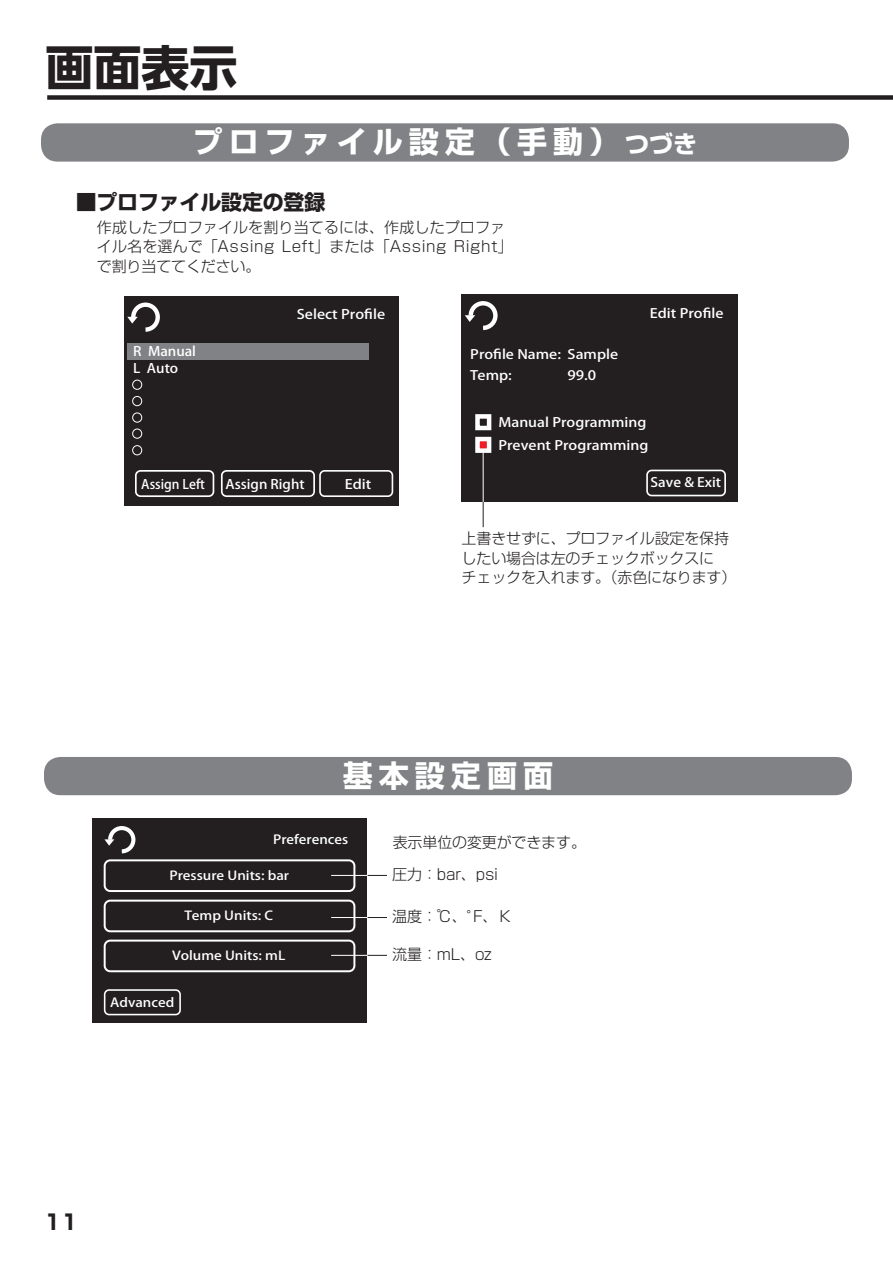
<style>
.page{position:relative;width:893px;height:1263px;background:#fff}
.page>*{position:absolute;margin:0;border:0;box-sizing:border-box;transform-origin:0 0}
.t1{font:700 48px "UD Shin Go Pro";color:#231f20}
.t2{font:700 30px "Shin Go Pro";letter-spacing:.2em;color:#fff}
.t3{font:700 21px "Shin Go Pro";letter-spacing:-.01em;color:#231f20}
.t4{font:300 15px/19.5px "Shin Go Pro";letter-spacing:-.01em;color:#231f20}
.t5{font:300 15px/19.5px "Shin Go Pro";letter-spacing:.01em;color:#231f20}
.t6{font:13.05px "Koz Go Pro Medium 90 pv RKSJ H";color:#fff;scale:1.14 1}
.t7{font:13.05px/16.6px "Koz Go Pro Medium 90 pv RKSJ H";color:#fff;scale:1.08 1}
.t8{font:13.05px "Koz Go Pro Medium 90 pv RKSJ H";color:#fff;scale:1.07 1}
.t9{font:13.05px "Koz Go Pro Medium 90 pv RKSJ H";color:#fff}
.t10{font:12.9px "Koz Go Pro Medium 90 pv RKSJ H";color:#fff;scale:1.15 1}
.t11{font:12.9px "Koz Go Pro Medium 90 pv RKSJ H";color:#fff;scale:1.1 1}
.t12{font:12.45px "Koz Go Pro Medium 90 pv RKSJ H";color:#fff;scale:1.13 1}
.t13{font:12.3px "Koz Go Pro Medium 90 pv RKSJ H";color:#fff;scale:1.15 1}
.s1{font-size:24px}
</style>
<div class="page">
<div style="left:47px;top:95px;width:846px;height:5px;background:#231f20"></div>
<div style="left:44px;top:757px;width:808px;height:38px;background:#808285;border-radius:16px"></div>
<div style="left:92px;top:818px;width:275px;height:205px;background:#231f20"></div>
<svg style="left:104px;top:826px;width:32px;height:28px"></svg>
<div style="left:104px;top:859px;width:251px;height:33px;border:2px solid #fff;border-radius:6px"></div>
<div style="left:104px;top:900px;width:251px;height:32px;border:2px solid #fff;border-radius:6px"></div>
<div style="left:104px;top:940px;width:251px;height:32px;border:2px solid #fff;border-radius:6px"></div>
<div style="left:104px;top:989px;width:77px;height:26px;border:2px solid #fff;border-radius:4px"></div>
<svg style="left:367px;top:875px;width:20px;height:1px"></svg>
<svg style="left:367px;top:917px;width:20px;height:1px"></svg>
<svg style="left:367px;top:955px;width:20px;height:1px"></svg>
<hr style="left:331px;top:875px;width:36px;height:1px;background:#fff">
<hr style="left:331px;top:917px;width:36px;height:1px;background:#fff">
<hr style="left:331px;top:955px;width:36px;height:1px;background:#fff">
<div style="left:41px;top:123px;width:808px;height:39px;background:#808285;border-radius:16px"></div>
<div style="left:124px;top:296px;width:274px;height:209px;background:#231f20"></div>
<div style="left:128px;top:344px;width:241px;height:16px;background:#808285"></div>
<div style="left:132px;top:380px;width:10px;height:10px;border:1px solid #fff;border-radius:50%"></div>
<div style="left:132px;top:396px;width:10px;height:10px;border:1px solid #fff;border-radius:50%"></div>
<div style="left:132px;top:412px;width:10px;height:11px;border:1px solid #fff;border-radius:50%"></div>
<div style="left:132px;top:429px;width:10px;height:10px;border:1px solid #fff;border-radius:50%"></div>
<div style="left:132px;top:445px;width:10px;height:10px;border:1px solid #fff;border-radius:50%"></div>
<div style="left:319px;top:470px;width:74px;height:27px;border:2px solid #fff;border-radius:5px"></div>
<svg style="left:135px;top:470px;width:180px;height:27px"></svg>
<svg style="left:127px;top:302px;width:33px;height:30px"></svg>
<div style="left:462px;top:294px;width:276px;height:208px;background:#231f20"></div>
<svg style="left:465px;top:301px;width:33px;height:30px"></svg>
<div style="left:646px;top:470px;width:80px;height:26px;border:2px solid #fff;border-radius:5px"></div>
<div style="left:475px;top:414px;width:16px;height:16px;border:4px solid #fff"></div>
<div style="left:475px;top:437px;width:16px;height:16px;background:#ee1d23;border:4px solid #fff"></div>
<svg style="left:483px;top:502px;width:1px;height:25px"></svg>
<hr style="left:483px;top:452px;width:1px;height:50px;background:#fff">
<h1 class="t1" style="left:46px;top:29px;width:193px">画面表示</h1>
<h2 class="t2" style="left:193px;top:118px;width:505px">プロファイル設定（手動）<span class="s1">つづき</span></h2>
<h3 class="t3" style="left:76px;top:185px;width:251px">■プロファイル設定の登録</h3>
<p class="t5" style="left:97px;top:216px;width:417px">作成したプロファイルを割り当てるには、作成したプロファイル名を選んで「Assing Left」または「Assing Right」で割り当ててください。</p>
<p class="t7" style="left:133px;top:344px;width:60px">R Manual<br>L Auto</p>
<p class="t6" style="left:297px;top:306px;width:79px">Select Profile</p>
<p class="t10" style="left:470px;top:346px;width:130px">Profile Name: Sample</p>
<p class="t10" style="left:470px;top:367px;width:38px">Temp:</p>
<p class="t10" style="left:567px;top:367px;width:27px">99.0</p>
<p class="t10" style="left:650px;top:305px;width:65px">Edit Profile</p>
<p class="t10" style="left:498px;top:414px;width:130px">Manual Programming</p>
<p class="t10" style="left:498px;top:437px;width:132px">Prevent Programming</p>
<p class="t9" style="left:141px;top:476px;width:65px">Assign Left</p>
<p class="t8" style="left:226px;top:476px;width:75px">Assign Right</p>
<p class="t6" style="left:345px;top:476px;width:25px">Edit</p>
<p class="t11" style="left:651px;top:474px;width:66px">Save &amp; Exit</p>
<p class="t4" style="left:462px;top:527px;width:276px">上書きせずに、プロファイル設定を保持したい場合は左のチェックボックスに<br>チェックを入れます。（赤色になります）</p>
<h2 class="t2" style="left:343px;top:752px;width:211px">基本設定画面</h2>
<p class="t12" style="left:273px;top:832px;width:68px">Preferences</p>
<p class="t4" style="left:393px;top:831px;width:195px">表示単位の変更ができます。</p>
<p class="t13" style="left:169px;top:867px;width:106px">Pressure Units: bar</p>
<p class="t13" style="left:185px;top:907px;width:78px">Temp Units: C</p>
<p class="t13" style="left:172px;top:947px;width:100px">Volume Units: mL</p>
<p class="t12" style="left:110px;top:994px;width:58px">Advanced</p>
<h3 class="t3" style="left:44px;top:1205px;width:36px">11</h3>
<p class="t4" style="left:392px;top:863px;width:107px">圧力：bar、psi</p>
<p class="t4" style="left:392px;top:905px;width:120px">温度：℃、°F、 K</p>
<p class="t4" style="left:392px;top:943px;width:101px">流量：mL、oz</p>
</div>
